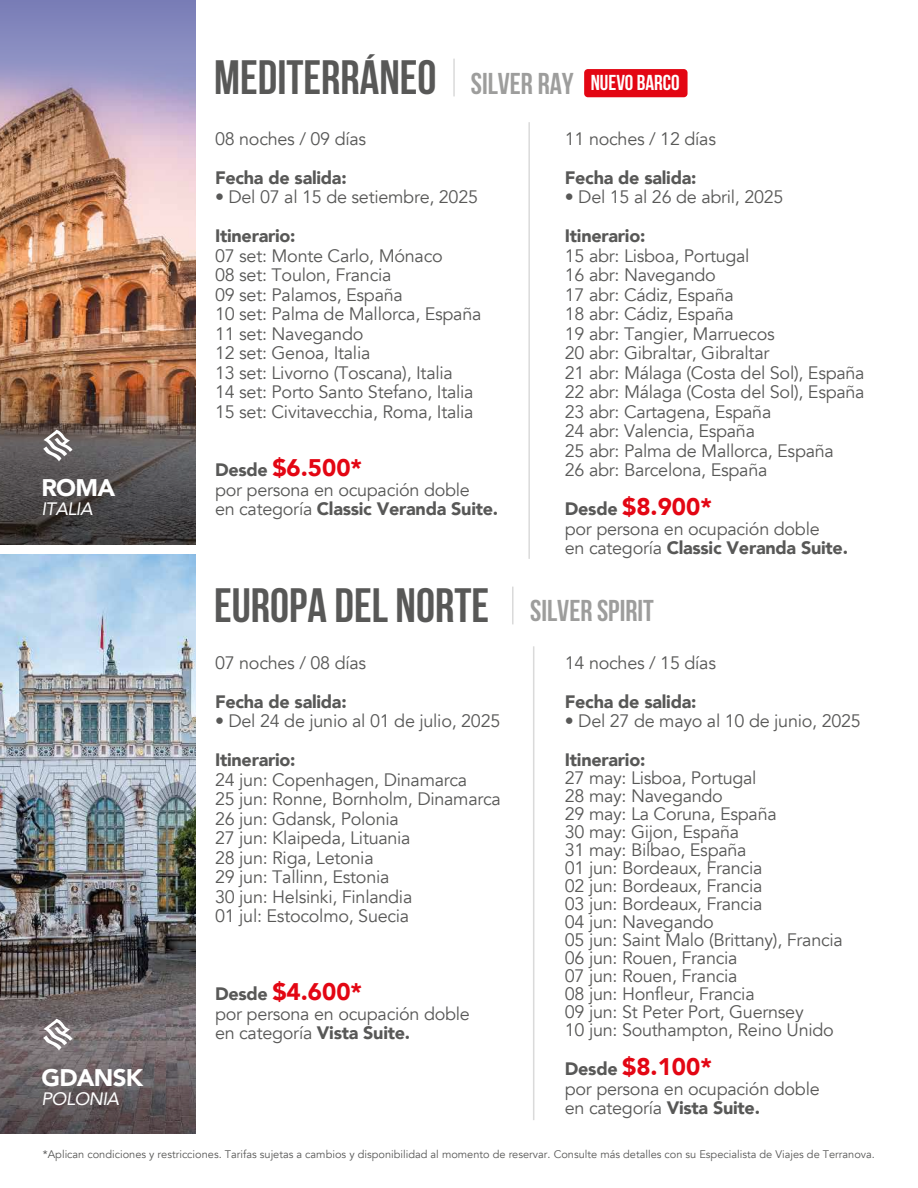
<style>
.page{position:relative;width:918px;height:1188px;background:#fff}
.page>*{position:absolute;margin:0;border:0;box-sizing:border-box;transform-origin:0 0}
.t1{font:700 48px "Bebas Neue";color:#585857}
.t2{font:900 24px "Avenir";color:#e30613}
.t3{font:900 24px "Avenir";letter-spacing:-.03em;color:#fff}
.t4{font:700 21.45px "Bebas Neue";color:#fff}
.t5{font:18px/19.5px "Avenir";letter-spacing:-.015em;color:#585857}
.t6{font:900 18px "Avenir";letter-spacing:-.015em;color:#585857}
.t7{font:italic 18px "Avenir";letter-spacing:-.03em;color:#fff}
.t8{font:10.95px "Avenir";color:#585857}
.s1{font-size:30px;color:#9d9d9c}
.s2{font-size:18px;color:#585857}
.s3{font-weight:900}
</style>
<div class="page">
<div style="left:584px;top:69px;width:104px;height:28px;background:#e30613;border-radius:4px"></div>
<hr style="left:528px;top:122px;width:2px;height:437px;background:#dadada">
<hr style="left:533px;top:646px;width:1px;height:474px;background:#dadada">
<hr style="left:453px;top:59px;width:2px;height:37px;background:#dadada">
<hr style="left:512px;top:587px;width:2px;height:37px;background:#dadada">
<img style="left:0;top:554px;width:195px;height:366px">
<svg style="left:0;top:920px;width:195px;height:214px;background:#665e60"></svg>
<svg style="left:43px;top:1019px;width:30px;height:32px"></svg>
<img style="left:0;top:155px;width:195px;height:174px">
<img style="left:0;top:329px;width:195px;height:216px">
<svg style="left:0;top:0;width:195px;height:155px;background:#a094b3"></svg>
<svg style="left:43px;top:430px;width:30px;height:32px"></svg>
<h2 class="t3" style="left:41px;top:467px;width:75px">ROMA</h2>
<p class="t7" style="left:41px;top:498px;width:53px">ITALIA</p>
<h2 class="t3" style="left:41px;top:1057px;width:103px">GDANSK</h2>
<p class="t7" style="left:41px;top:1088px;width:79px">POLONIA</p>
<h1 class="t1" style="left:214px;top:51px;width:361px">MEDITERRÁNEO <span class="s1">SILVER RAY</span></h1>
<p class="t5" style="left:215px;top:129px;width:153px">08 noches / 09 días</p>
<p class="t6" style="left:215px;top:162px;width:133px">Fecha de salida:</p>
<p class="t5" style="left:215px;top:188px;width:265px">• Del 07 al 15 de setiembre, 2025</p>
<p class="t6" style="left:215px;top:221px;width:82px">Itinerario:</p>
<p class="t5" style="left:215px;top:246px;width:268px">07 set: Monte Carlo, Mónaco<br>08 set: Toulon, Francia<br>09 set: Palamos, España<br>10 set: Palma de Mallorca, España<br>11 set: Navegando<br>12 set: Genoa, Italia<br>13 set: Livorno (Toscana), Italia<br>14 set: Porto Santo Stefano, Italia<br>15 set: Civitavecchia, Roma, Italia</p>
<h2 class="t2" style="left:215px;top:447px;width:149px"><span class="s2">Desde</span> $6.500*</h2>
<p class="t5" style="left:215px;top:480px;width:285px">por persona en ocupación doble<br>en categoría <span class="s3">Classic Veranda Suite.</span></p>
<p class="t4" style="left:591px;top:71px;width:91px">NUEVO BARCO</p>
<p class="t5" style="left:565px;top:129px;width:153px">11 noches / 12 días</p>
<p class="t6" style="left:565px;top:162px;width:133px">Fecha de salida:</p>
<p class="t5" style="left:565px;top:188px;width:220px">• Del 15 al 26 de abril, 2025</p>
<p class="t6" style="left:565px;top:221px;width:82px">Itinerario:</p>
<p class="t5" style="left:565px;top:246px;width:301px">15 abr: Lisboa, Portugal<br>16 abr: Navegando<br>17 abr: Cádiz, España<br>18 abr: Cádiz, España<br>19 abr: Tangier, Marruecos<br>20 abr: Gibraltar, Gibraltar<br>21 abr: Málaga (Costa del Sol), España<br>22 abr: Málaga (Costa del Sol), España<br>23 abr: Cartagena, España<br>24 abr: Valencia, España<br>25 abr: Palma de Mallorca, España<br>26 abr: Barcelona, España</p>
<h2 class="t2" style="left:565px;top:486px;width:149px"><span class="s2">Desde</span> $8.900*</h2>
<p class="t5" style="left:565px;top:519px;width:285px">por persona en ocupación doble<br>en categoría <span class="s3">Classic Veranda Suite.</span></p>
<h1 class="t1" style="left:214px;top:579px;width:441px">EUROPA DEL NORTE <span class="s1">SILVER SPIRIT</span></h1>
<p class="t5" style="left:215px;top:653px;width:153px">07 noches / 08 días</p>
<p class="t6" style="left:215px;top:686px;width:133px">Fecha de salida:</p>
<p class="t5" style="left:215px;top:712px;width:287px">• Del 24 de junio al 01 de julio, 2025</p>
<p class="t6" style="left:215px;top:745px;width:82px">Itinerario:</p>
<p class="t5" style="left:215px;top:770px;width:287px">24 jun: Copenhagen, Dinamarca<br>25 jun: Ronne, Bornholm, Dinamarca<br>26 jun: Gdansk, Polonia<br>27 jun: Klaipeda, Lituania<br>28 jun: Riga, Letonia<br>29 jun: Tallinn, Estonia<br>30 jun: Helsinki, Finlandia<br>01 jul: Estocolmo, Suecia</p>
<p class="t5" style="left:565px;top:653px;width:153px">14 noches / 15 días</p>
<p class="t6" style="left:565px;top:686px;width:133px">Fecha de salida:</p>
<p class="t5" style="left:565px;top:712px;width:298px">• Del 27 de mayo al 10 de junio, 2025</p>
<p class="t6" style="left:565px;top:745px;width:82px">Itinerario:</p>
<p class="t5" style="left:565px;top:770px;width:280px;line-height:18px">27 may: Lisboa, Portugal<br>28 may: Navegando<br>29 may: La Coruna, España<br>30 may: Gijon, España<br>31 may: Bilbao, España<br>01 jun: Bordeaux, Francia<br>02 jun: Bordeaux, Francia<br>03 jun: Bordeaux, Francia<br>04 jun: Navegando<br>05 jun: Saint Malo (Brittany), Francia<br>06 jun: Rouen, Francia<br>07 jun: Rouen, Francia<br>08 jun: Honfleur, Francia<br>09 jun: St Peter Port, Guernsey<br>10 jun: Southampton, Reino Unido</p>
<h2 class="t2" style="left:565px;top:1047px;width:149px"><span class="s2">Desde</span> $8.100*</h2>
<p class="t5" style="left:565px;top:1079px;width:256px">por persona en ocupación doble en categoría <span class="s3">Vista Suite.</span></p>
<h2 class="t2" style="left:215px;top:972px;width:149px"><span class="s2">Desde</span> $4.600*</h2>
<p class="t5" style="left:215px;top:1004px;width:256px">por persona en ocupación doble en categoría <span class="s3">Vista Suite.</span></p>
<p class="t8" style="left:43px;top:1147px;width:834px">*Aplican condiciones y restricciones. Tarifas sujetas a cambios y disponibilidad al momento de reservar. Consulte más detalles con su Especialista de Viajes de Terranova.</p>
</div>
